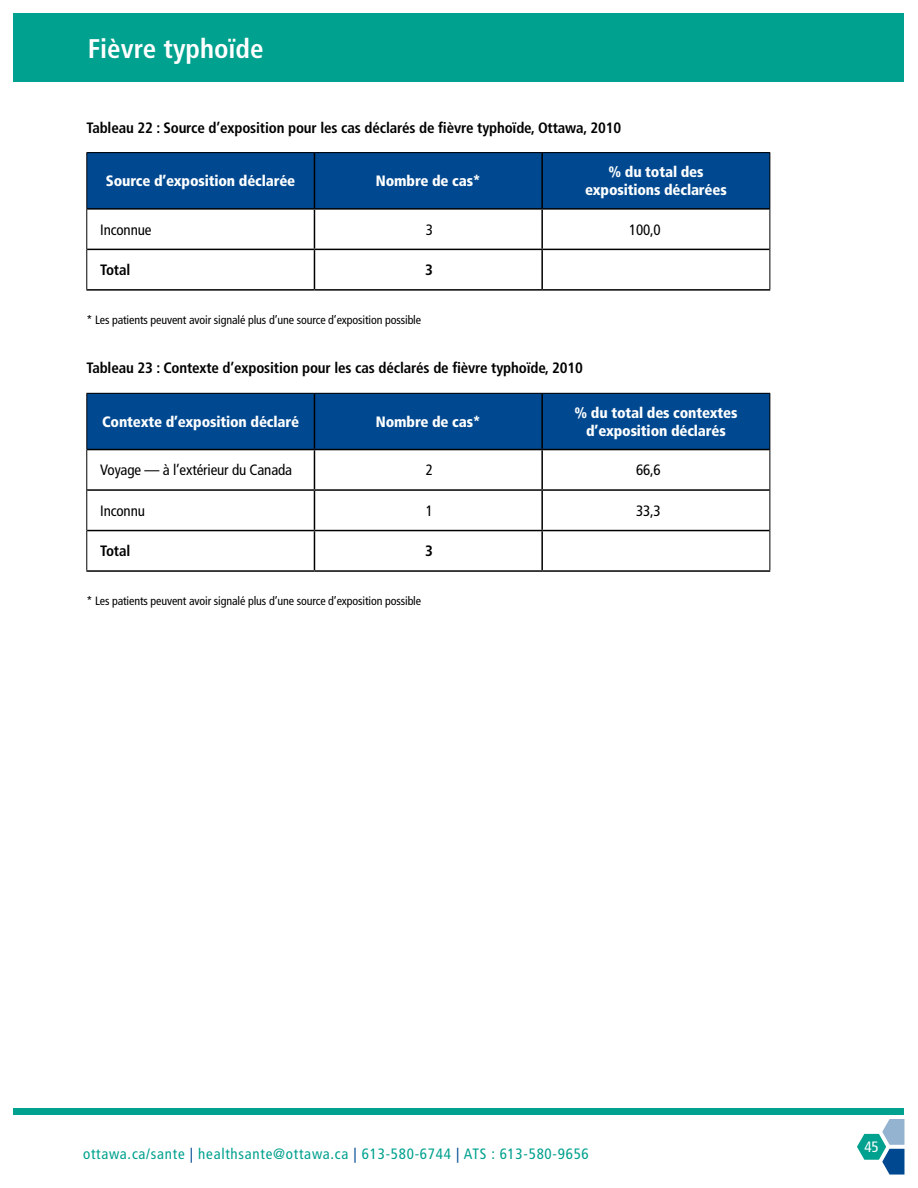
<style>
.page{position:relative;width:918px;height:1188px;background:#fff}
.page>*{position:absolute;margin:0;border:0;box-sizing:border-box;transform-origin:0 0}
.t1{font:700 condensed 27px "Frutiger";color:#fff}
.t2{font:700 condensed 15px "Frutiger";letter-spacing:-.01em;color:#000}
.t3{font:900 condensed 15px/18px "Frutiger";letter-spacing:-.01em;color:#fff;text-align:center}
.t4{font:condensed 15px "Frutiger";letter-spacing:.05em;color:#00a18e}
.t5{font:condensed 15px "Frutiger";letter-spacing:-.01em;color:#000}
.t6{font:condensed 15px "Frutiger";color:#fff}
.t7{font:condensed 12px "Frutiger";letter-spacing:-.01em;color:#000}
.s1{color:#004990}
</style>
<div class="page">
<div style="left:14px;top:1108px;width:890px;height:7px;background:#00a18e"></div>
<div style="left:87px;top:153px;width:227px;height:56px;background:#004990"></div>
<div style="left:314px;top:153px;width:228px;height:56px;background:#004990"></div>
<div style="left:542px;top:153px;width:228px;height:56px;background:#004990"></div>
<hr style="left:314px;top:153px;width:1px;height:55px;background:#000">
<hr style="left:541px;top:153px;width:2px;height:55px;background:#000">
<hr style="left:87px;top:208px;width:227px;height:2px;background:#000">
<hr style="left:314px;top:208px;width:228px;height:2px;background:#000">
<hr style="left:314px;top:210px;width:1px;height:39px;background:#000">
<hr style="left:542px;top:208px;width:227px;height:2px;background:#000">
<hr style="left:541px;top:210px;width:2px;height:39px;background:#000">
<hr style="left:87px;top:249px;width:227px;height:1px;background:#000">
<hr style="left:314px;top:249px;width:228px;height:1px;background:#000">
<hr style="left:314px;top:250px;width:1px;height:39px;background:#000">
<hr style="left:542px;top:249px;width:227px;height:1px;background:#000">
<hr style="left:541px;top:250px;width:2px;height:39px;background:#000">
<hr style="left:86px;top:289px;width:228px;height:2px;background:#000">
<hr style="left:314px;top:289px;width:228px;height:2px;background:#000">
<hr style="left:542px;top:289px;width:228px;height:2px;background:#000">
<hr style="left:86px;top:152px;width:228px;height:1px;background:#000">
<hr style="left:86px;top:153px;width:1px;height:56px;background:#000">
<hr style="left:314px;top:152px;width:228px;height:1px;background:#000">
<hr style="left:542px;top:152px;width:228px;height:1px;background:#000">
<hr style="left:770px;top:153px;width:1px;height:56px;background:#000">
<hr style="left:86px;top:209px;width:1px;height:40px;background:#000">
<hr style="left:770px;top:209px;width:1px;height:40px;background:#000">
<hr style="left:86px;top:249px;width:1px;height:40px;background:#000">
<hr style="left:770px;top:249px;width:1px;height:40px;background:#000">
<div style="left:87px;top:393px;width:227px;height:57px;background:#004990"></div>
<div style="left:314px;top:393px;width:228px;height:57px;background:#004990"></div>
<div style="left:542px;top:393px;width:228px;height:57px;background:#004990"></div>
<hr style="left:314px;top:394px;width:1px;height:55px;background:#000">
<hr style="left:541px;top:394px;width:2px;height:55px;background:#000">
<hr style="left:87px;top:449px;width:227px;height:1px;background:#000">
<hr style="left:314px;top:449px;width:228px;height:1px;background:#000">
<hr style="left:314px;top:450px;width:1px;height:39px;background:#000">
<hr style="left:542px;top:449px;width:227px;height:1px;background:#000">
<hr style="left:541px;top:450px;width:2px;height:39px;background:#000">
<hr style="left:87px;top:489px;width:227px;height:2px;background:#000">
<hr style="left:314px;top:489px;width:228px;height:2px;background:#000">
<hr style="left:314px;top:491px;width:1px;height:39px;background:#000">
<hr style="left:542px;top:489px;width:227px;height:2px;background:#000">
<hr style="left:541px;top:491px;width:2px;height:39px;background:#000">
<hr style="left:87px;top:530px;width:227px;height:1px;background:#000">
<hr style="left:314px;top:530px;width:228px;height:1px;background:#000">
<hr style="left:314px;top:531px;width:1px;height:39px;background:#000">
<hr style="left:542px;top:530px;width:227px;height:1px;background:#000">
<hr style="left:541px;top:531px;width:2px;height:39px;background:#000">
<hr style="left:86px;top:570px;width:228px;height:2px;background:#000">
<hr style="left:314px;top:570px;width:228px;height:2px;background:#000">
<hr style="left:542px;top:570px;width:228px;height:2px;background:#000">
<hr style="left:86px;top:393px;width:228px;height:1px;background:#000">
<hr style="left:86px;top:394px;width:1px;height:56px;background:#000">
<hr style="left:314px;top:393px;width:228px;height:1px;background:#000">
<hr style="left:542px;top:393px;width:228px;height:1px;background:#000">
<hr style="left:770px;top:394px;width:1px;height:56px;background:#000">
<hr style="left:86px;top:450px;width:1px;height:40px;background:#000">
<hr style="left:770px;top:450px;width:1px;height:40px;background:#000">
<hr style="left:86px;top:490px;width:1px;height:41px;background:#000">
<hr style="left:770px;top:490px;width:1px;height:41px;background:#000">
<hr style="left:86px;top:531px;width:1px;height:39px;background:#000">
<hr style="left:770px;top:531px;width:1px;height:39px;background:#000">
<div style="left:14px;top:14px;width:890px;height:68px;background:#00a18e"></div>
<svg style="left:857px;top:1119px;width:48px;height:56px"></svg>
<p class="t1" style="left:88px;top:32px;width:177px">Fièvre typhoïde</p>
<p class="t2" style="left:86px;top:119px;width:536px">Tableau 22 : Source d’exposition pour les cas déclarés de fièvre typhoïde, Ottawa, 2010</p>
<p class="t3" style="left:106px;top:172px;width:191px">Source d’exposition déclarée</p>
<p class="t3" style="left:376px;top:172px;width:106px">Nombre de cas*</p>
<p class="t3" style="left:585px;top:163px;width:143px">% du total des expositions déclarées</p>
<p class="t5" style="left:100px;top:221px;width:53px">Inconnue</p>
<p class="t5" style="left:426px;top:221px;width:9px">3</p>
<p class="t5" style="left:629px;top:221px;width:33px">100,0</p>
<p class="t2" style="left:100px;top:261px;width:32px">Total</p>
<p class="t2" style="left:425px;top:261px;width:9px">3</p>
<p class="t7" style="left:86px;top:313px;width:336px">* Les patients peuvent avoir signalé plus d’une source d’exposition possible</p>
<p class="t2" style="left:86px;top:359px;width:498px">Tableau 23 : Contexte d’exposition pour les cas déclarés de fièvre typhoïde, 2010</p>
<p class="t3" style="left:102px;top:413px;width:198px">Contexte d’exposition déclaré</p>
<p class="t3" style="left:376px;top:413px;width:106px">Nombre de cas*</p>
<p class="t3" style="left:575px;top:404px;width:164px">% du total des contextes d’exposition déclarés</p>
<p class="t5" style="left:100px;top:461px;width:193px">Voyage — à l’extérieur du Canada</p>
<p class="t5" style="left:426px;top:461px;width:9px">2</p>
<p class="t5" style="left:636px;top:461px;width:26px">66,6</p>
<p class="t5" style="left:100px;top:502px;width:46px">Inconnu</p>
<p class="t5" style="left:426px;top:502px;width:9px">1</p>
<p class="t5" style="left:636px;top:502px;width:26px">33,3</p>
<p class="t2" style="left:100px;top:542px;width:32px">Total</p>
<p class="t2" style="left:425px;top:542px;width:9px">3</p>
<p class="t7" style="left:86px;top:594px;width:336px">* Les patients peuvent avoir signalé plus d’une source d’exposition possible</p>
<p class="t4" style="left:83px;top:1146px;width:507px">ottawa.ca/sante <span class="s1">|</span> healthsante@ottawa.ca <span class="s1">|</span> 613-580-6744 <span class="s1">|</span> ATS : 613-580-9656</p>
<p class="t6" style="left:864px;top:1138px;width:16px">45</p>
</div>
